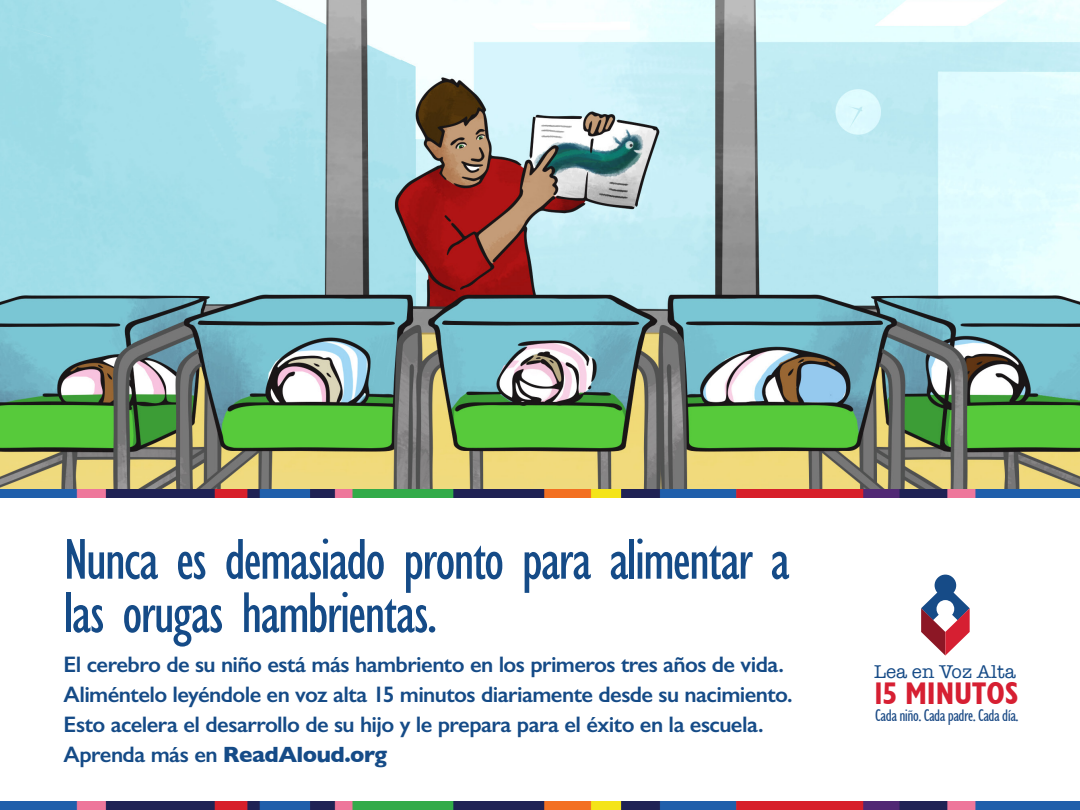
<style>
.page{position:relative;width:1080px;height:810px;background:#fff}
.page>*{position:absolute;margin:0;border:0;box-sizing:border-box;transform-origin:0 0}
.t1{font:condensed 59.38px/53.3px "Gill Sans";letter-spacing:-.035em;color:#154b87}
.t2{font:700 condensed 31.38px "Humanist 521 BT";color:#d61f32}
.t3{font:600 22.5px/30px "Gill Sans";letter-spacing:-.025em;color:#154b87}
.t4{font:19.12px "American Typewriter";color:#164b87}
.t5{font:condensed 16.81px "Humanist 521 BT";letter-spacing:-.03em;color:#1c4b86}
.s1{font-weight:700}
</style>
<div class="page">
<img style="left:0;top:0;width:1080px;height:498px">
<svg style="left:921px;top:575px;width:49px;height:81px"></svg>
<img style="left:0;top:801px;width:1080px;height:9px">
<p class="t1" style="left:64px;top:533px;width:728px">Nunca es demasiado pronto para alimentar a las orugas hambrientas.</p>
<p class="t3" style="left:64px;top:649px;width:731px">El cerebro de su niño está más hambriento en los primeros tres años de vida.<br>Aliméntelo leyéndole en voz alta 15 minutos diariamente desde su nacimiento.<br>Esto acelera el desarrollo de su hijo y le prepara para el éxito en la escuela.<br>Aprenda más en <span class="s1">ReadAloud.org</span></p>
<p class="t4" style="left:874px;top:657px;width:143px">Lea en Voz Alta</p>
<p class="t2" style="left:874px;top:674px;width:146px">15 MINUTOS</p>
<p class="t5" style="left:875px;top:706px;width:145px">Cada niño. Cada padre. Cada día.</p>
</div>
